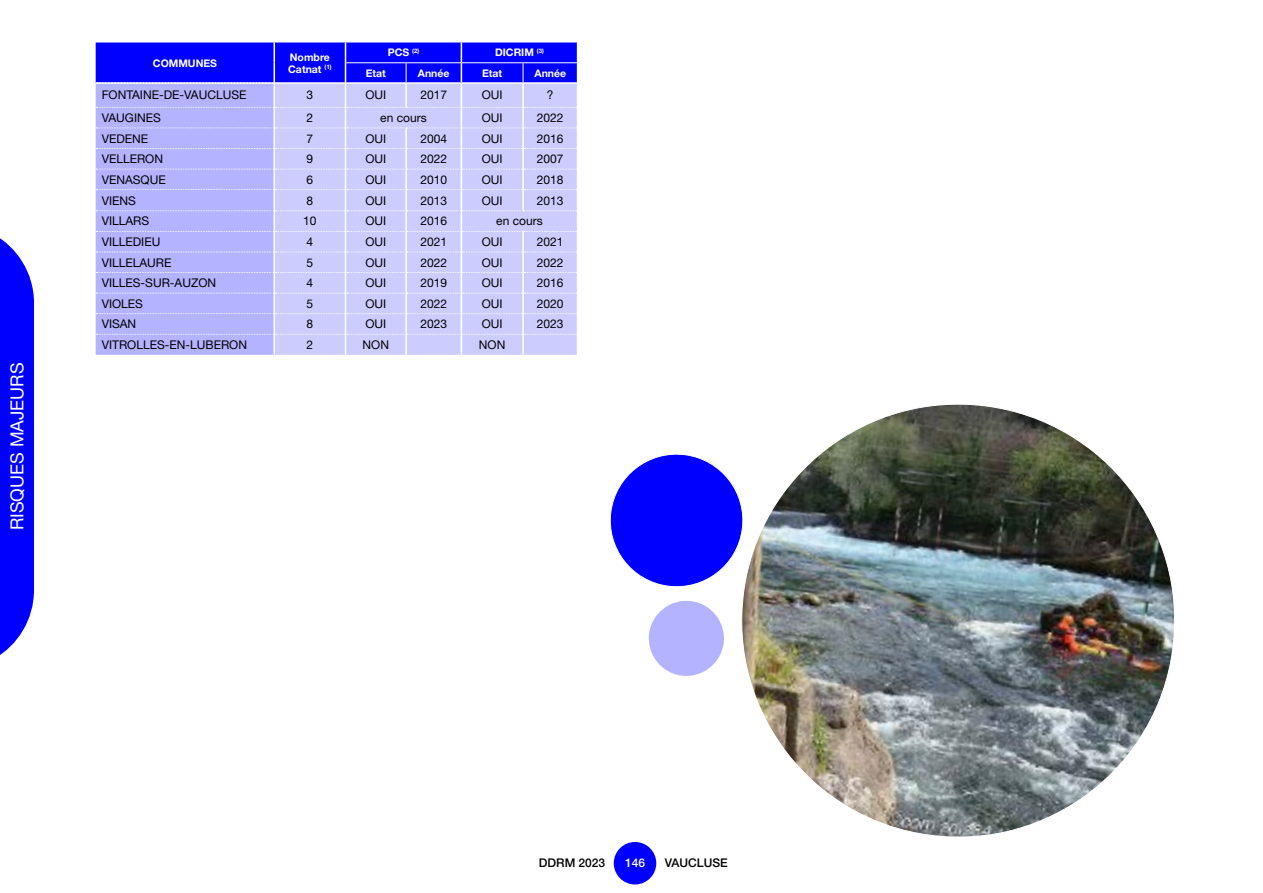
<style>
.page{position:relative;width:1263px;height:893px;background:#fff}
.page>*{position:absolute;margin:0;border:0;box-sizing:border-box;transform-origin:0 0}
.t1{font:18px "Helvetica Neue LT Std";color:#fff}
.t2{font:12px "Helvetica Neue LT Std";color:#000}
.t3{font:500 12px "Helvetica Neue LT Std";color:#000}
.t4{font:500 12px "Helvetica Neue LT Std";color:#fff}
.t5{font:700 10.5px/12px "Helvetica Neue LT Std";color:#fff}
</style>
<div class="page">
<div style="left:614px;top:842px;width:42px;height:42px;background:#00f;border-radius:50%"></div>
<svg style="left:0;top:238px;width:34px;height:417px;background:#1717ff"></svg>
<svg style="left:96px;top:43px;width:482px;height:312px;background:#adadff"></svg>
<img style="left:741px;top:404px;width:434px;height:433px">
<svg style="left:610px;top:450px;width:137px;height:141px"></svg>
<svg style="left:648px;top:600px;width:76px;height:76px"></svg>
<h1 class="t1" style="left:6px;top:530px;width:169px;rotate:-90deg">RISQUES MAJEURS</h1>
<p class="t5" style="left:153px;top:57px;width:66px">COMMUNES</p>
<p class="t5" style="left:288px;top:51px;width:45px">Nombre<br>Catnat <sup>(1)</sup></p>
<p class="t5" style="left:388px;top:46px;width:33px">PCS <sup>(2)</sup></p>
<p class="t5" style="left:495px;top:46px;width:50px">DICRIM <sup>(3)</sup></p>
<p class="t5" style="left:366px;top:67px;width:22px">Etat</p>
<p class="t5" style="left:418px;top:67px;width:33px">Année</p>
<p class="t5" style="left:482px;top:67px;width:22px">Etat</p>
<p class="t5" style="left:534px;top:67px;width:33px">Année</p>
<p class="t2" style="left:102px;top:88px;width:146px">FONTAINE-DE-VAUCLUSE</p>
<p class="t2" style="left:307px;top:88px;width:8px">3</p>
<p class="t2" style="left:365px;top:88px;width:22px">OUI</p>
<p class="t2" style="left:420px;top:88px;width:28px">2017</p>
<p class="t2" style="left:482px;top:88px;width:22px">OUI</p>
<p class="t2" style="left:547px;top:88px;width:8px">?</p>
<p class="t2" style="left:102px;top:111px;width:61px">VAUGINES</p>
<p class="t2" style="left:307px;top:111px;width:8px">2</p>
<p class="t2" style="left:380px;top:111px;width:48px">en cours</p>
<p class="t2" style="left:482px;top:111px;width:22px">OUI</p>
<p class="t2" style="left:537px;top:111px;width:28px">2022</p>
<p class="t2" style="left:102px;top:131px;width:48px">VEDENE</p>
<p class="t2" style="left:307px;top:131px;width:8px">7</p>
<p class="t2" style="left:365px;top:131px;width:22px">OUI</p>
<p class="t2" style="left:420px;top:131px;width:28px">2004</p>
<p class="t2" style="left:482px;top:131px;width:22px">OUI</p>
<p class="t2" style="left:537px;top:131px;width:28px">2016</p>
<p class="t2" style="left:102px;top:152px;width:63px">VELLERON</p>
<p class="t2" style="left:307px;top:152px;width:8px">9</p>
<p class="t2" style="left:365px;top:152px;width:22px">OUI</p>
<p class="t2" style="left:420px;top:152px;width:28px">2022</p>
<p class="t2" style="left:482px;top:152px;width:22px">OUI</p>
<p class="t2" style="left:537px;top:152px;width:28px">2007</p>
<p class="t2" style="left:102px;top:172px;width:65px">VENASQUE</p>
<p class="t2" style="left:307px;top:172px;width:8px">6</p>
<p class="t2" style="left:365px;top:172px;width:22px">OUI</p>
<p class="t2" style="left:420px;top:172px;width:28px">2010</p>
<p class="t2" style="left:482px;top:172px;width:22px">OUI</p>
<p class="t2" style="left:537px;top:172px;width:28px">2018</p>
<p class="t2" style="left:102px;top:193px;width:36px">VIENS</p>
<p class="t2" style="left:307px;top:193px;width:8px">8</p>
<p class="t2" style="left:365px;top:193px;width:22px">OUI</p>
<p class="t2" style="left:420px;top:193px;width:28px">2013</p>
<p class="t2" style="left:482px;top:193px;width:22px">OUI</p>
<p class="t2" style="left:537px;top:193px;width:28px">2013</p>
<p class="t2" style="left:102px;top:214px;width:49px">VILLARS</p>
<p class="t2" style="left:303px;top:214px;width:15px">10</p>
<p class="t2" style="left:365px;top:214px;width:22px">OUI</p>
<p class="t2" style="left:420px;top:214px;width:28px">2016</p>
<p class="t2" style="left:496px;top:214px;width:48px">en cours</p>
<p class="t2" style="left:102px;top:235px;width:60px">VILLEDIEU</p>
<p class="t2" style="left:307px;top:235px;width:8px">4</p>
<p class="t2" style="left:365px;top:235px;width:22px">OUI</p>
<p class="t2" style="left:420px;top:235px;width:28px">2021</p>
<p class="t2" style="left:482px;top:235px;width:22px">OUI</p>
<p class="t2" style="left:537px;top:235px;width:28px">2021</p>
<p class="t2" style="left:102px;top:255px;width:71px">VILLELAURE</p>
<p class="t2" style="left:307px;top:255px;width:8px">5</p>
<p class="t2" style="left:365px;top:255px;width:22px">OUI</p>
<p class="t2" style="left:420px;top:255px;width:28px">2022</p>
<p class="t2" style="left:482px;top:255px;width:22px">OUI</p>
<p class="t2" style="left:537px;top:255px;width:28px">2022</p>
<p class="t2" style="left:102px;top:276px;width:116px">VILLES-SUR-AUZON</p>
<p class="t2" style="left:307px;top:276px;width:8px">4</p>
<p class="t2" style="left:365px;top:276px;width:22px">OUI</p>
<p class="t2" style="left:420px;top:276px;width:28px">2019</p>
<p class="t2" style="left:482px;top:276px;width:22px">OUI</p>
<p class="t2" style="left:537px;top:276px;width:28px">2016</p>
<p class="t2" style="left:102px;top:296px;width:43px">VIOLES</p>
<p class="t2" style="left:307px;top:296px;width:8px">5</p>
<p class="t2" style="left:365px;top:296px;width:22px">OUI</p>
<p class="t2" style="left:420px;top:296px;width:28px">2022</p>
<p class="t2" style="left:482px;top:296px;width:22px">OUI</p>
<p class="t2" style="left:537px;top:296px;width:28px">2020</p>
<p class="t2" style="left:102px;top:317px;width:36px">VISAN</p>
<p class="t2" style="left:307px;top:317px;width:8px">8</p>
<p class="t2" style="left:365px;top:317px;width:22px">OUI</p>
<p class="t2" style="left:420px;top:317px;width:28px">2023</p>
<p class="t2" style="left:482px;top:317px;width:22px">OUI</p>
<p class="t2" style="left:537px;top:317px;width:28px">2023</p>
<p class="t2" style="left:102px;top:337px;width:147px">VITROLLES-EN-LUBERON</p>
<p class="t2" style="left:307px;top:337px;width:8px">2</p>
<p class="t2" style="left:363px;top:337px;width:28px">NON</p>
<p class="t2" style="left:479px;top:337px;width:28px">NON</p>
<p class="t3" style="left:539px;top:855px;width:68px">DDRM 2023</p>
<p class="t4" style="left:625px;top:855px;width:22px">146</p>
<p class="t3" style="left:665px;top:856px;width:64px">VAUCLUSE</p>
</div>
